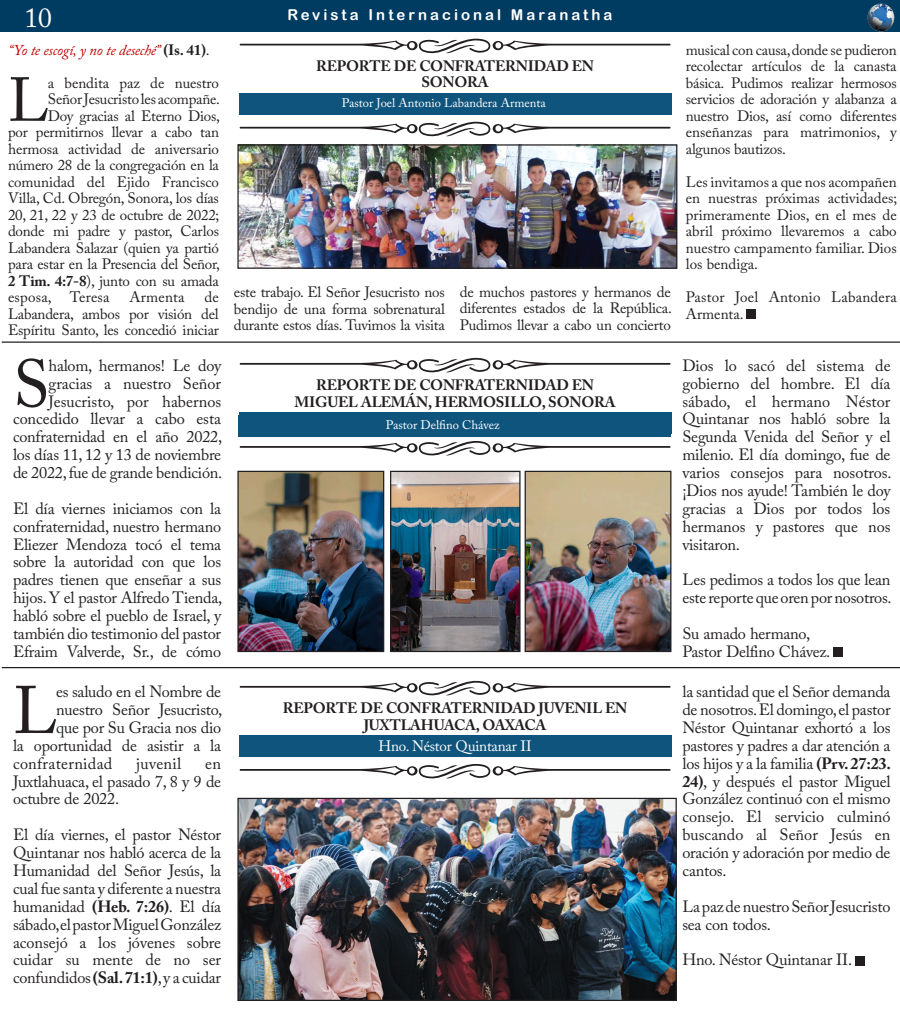
<style>
.page{position:relative;width:900px;height:1013px;background:#fff}
.page>*{position:absolute;margin:0;border:0;box-sizing:border-box;transform-origin:0 0}
.t1{font:66.5px "Adobe Caslon Pro";color:#231f20}
.t2{font:61.38px "Adobe Caslon Pro";color:#231f20}
.t3{font:27.5px "Adobe Caslon Pro";color:#fff}
.t4{font:16.25px/17.9px "Adobe Caslon Pro";letter-spacing:-.015em;color:#231f20;text-align:justify}
.t5{font:15px/16.5px "Adobe Caslon Pro";letter-spacing:-.015em;color:#231f20;text-align:justify}
.t6{font:700 15px/16.5px "Adobe Caslon Pro";letter-spacing:-.015em;color:#231f20;text-align:center}
.t7{font:15px/16.5px "Adobe Caslon Pro";letter-spacing:.01em;color:#231f20}
.t8{font:italic 15px "Adobe Caslon Pro";letter-spacing:-.015em;color:#c00000}
.t9{font:15px "Arial Rounded MT Bold";letter-spacing:.2em;color:#fff}
.t10{font:15px "Adobe Caslon Pro";letter-spacing:-.01em;color:#fff}
.Default{font:12.5px "Adobe Caslon Pro";color:#fff}
.s1{font-weight:700;font-style:normal;color:#231f20}
.s2{font-style:normal;color:#231f20}
.s3{font-weight:700}
</style>
<div class="page">
<div style="left:0;top:0;width:900px;height:32px;background:#003b62"></div>
<img style="left:867px;top:3px;width:28px;height:28px">
<div style="left:833px;top:648px;width:9px;height:9px;background:#231f20"></div>
<div style="left:747px;top:310px;width:9px;height:9px;background:#231f20"></div>
<div style="left:239px;top:412px;width:432px;height:21px;background:#0f547d"></div>
<svg style="left:240px;top:357px;width:431px;height:16px"></svg>
<svg style="left:240px;top:441px;width:431px;height:15px"></svg>
<div style="left:855px;top:956px;width:9px;height:9px;background:#231f20"></div>
<div style="left:239px;top:735px;width:432px;height:21px;background:#0f547d"></div>
<svg style="left:240px;top:680px;width:431px;height:16px"></svg>
<svg style="left:240px;top:764px;width:431px;height:15px"></svg>
<div style="left:239px;top:93px;width:432px;height:21px;background:#0f547d"></div>
<svg style="left:240px;top:38px;width:431px;height:16px"></svg>
<svg style="left:240px;top:121px;width:431px;height:16px"></svg>
<hr style="left:2px;top:341px;width:898px;height:2px;background:#231f20">
<hr style="left:2px;top:667px;width:898px;height:1px;background:#231f20">
<img style="left:239px;top:146px;width:436px;height:121px">
<div style="left:237px;top:144px;width:440px;height:125px;border:1px solid #231f20"></div>
<img style="left:239px;top:473px;width:143px;height:177px">
<div style="left:237px;top:471px;width:147px;height:181px;border:1px solid #231f20"></div>
<img style="left:392px;top:473px;width:127px;height:177px">
<div style="left:390px;top:471px;width:131px;height:181px;border:1px solid #231f20"></div>
<img style="left:527px;top:473px;width:142px;height:177px">
<div style="left:525px;top:471px;width:146px;height:181px;border:1px solid #231f20"></div>
<div style="left:238px;top:415px;width:432px;height:22px;background:#0f547d"></div>
<img style="left:239px;top:799px;width:436px;height:200px">
<div style="left:237px;top:797px;width:440px;height:204px;border:1px solid #231f20"></div>
<h3 class="t3" style="left:24px;top:1px;width:29px">10</h3>
<p class="t9" style="left:287px;top:6px;width:326px">Revista Internacional Maranatha</p>
<p class="t8" style="left:8px;top:41px;width:203px">“Yo te escogí, y no te deseché” <span class="s1">(Is. 41)</span><span class="s2">.</span></p>
<p class="t2" style="left:8px;top:64px;width:42px">L</p>
<p class="t5" style="left:48px;top:74px;width:173px">a bendita paz de nuestro</p>
<p class="t6" style="left:316px;top:58px;width:279px">REPORTE DE CONFRATERNIDAD EN</p>
<p class="t6" style="left:421px;top:74px;width:69px">SONORA</p>
<p class="Default" style="left:342px;top:95px;width:205px">Pastor Joel Antonio Labandera Armenta</p>
<p class="t5" style="left:48px;top:91px;width:174px">Señor Jesucristo les acompañe.</p>
<p class="t5" style="left:48px;top:107px;width:174px">Doy gracias al Eterno Dios,</p>
<p class="t5" style="left:8px;top:124px;width:212px">por permitirnos llevar a cabo tan</p>
<p class="t5" style="left:8px;top:140px;width:213px">hermosa actividad de aniversario</p>
<p class="t5" style="left:8px;top:157px;width:212px">número 28 de la congregación en la</p>
<p class="t5" style="left:8px;top:173px;width:213px">comunidad del Ejido Francisco</p>
<p class="t5" style="left:8px;top:190px;width:212px">Villa, Cd. Obregón, Sonora, los días</p>
<p class="t5" style="left:8px;top:206px;width:213px">20, 21, 22 y 23 de octubre de 2022;</p>
<p class="t5" style="left:8px;top:223px;width:212px">donde mi padre y pastor, Carlos</p>
<p class="t5" style="left:8px;top:239px;width:212px">Labandera Salazar (quien ya partió</p>
<p class="t5" style="left:8px;top:256px;width:213px">para estar en la Presencia del Señor,</p>
<p class="t5" style="left:8px;top:272px;width:212px"><span class="s3">2 Tim. 4:7-8</span>), junto con su amada</p>
<p class="t5" style="left:8px;top:289px;width:103px">esposa, Teresa</p>
<p class="t5" style="left:129px;top:289px;width:57px">Armenta</p>
<p class="t5" style="left:8px;top:289px;width:212px;text-indent:197px">de Labandera, ambos por visión del Espíritu Santo, les concedió iniciar</p>
<p class="t5" style="left:234px;top:284px;width:212px">este trabajo. El Señor Jesucristo nos bendijo de una forma sobrenatural durante estos días. Tuvimos la visita</p>
<p class="t5" style="left:460px;top:283px;width:213px">de muchos pastores y hermanos de diferentes estados de la República.<br>Pudimos llevar a cabo un concierto</p>
<p class="t1" style="left:13px;top:344px;width:38px">S</p>
<p class="t4" style="left:13px;top:356px;width:211px;text-align:right">halom, hermanos! Le doy gracias a nuestro Señor<br>Jesucristo, por habernos concedido llevar a cabo esta confraternidad en el año 2022, los días 11, 12 y 13 de noviembre de 2022, fue de grande bendición.</p>
<p class="t4" style="left:13px;top:499px;width:211px">El día viernes iniciamos con la confraternidad, nuestro hermano Eliezer Mendoza tocó el tema sobre la autoridad con que los padres tienen que enseñar a sus hijos. Y el pastor Alfredo Tienda, habló sobre el pueblo de Israel, y también dio testimonio del pastor Efraim Valverde, Sr., de cómo</p>
<p class="t1" style="left:13px;top:671px;width:46px">L</p>
<p class="t4" style="left:56px;top:682px;width:167px">es saludo en el Nombre de</p>
<p class="t4" style="left:56px;top:700px;width:168px">nuestro Señor Jesucristo,</p>
<p class="t4" style="left:56px;top:718px;width:167px">que por Su Gracia nos dio</p>
<p class="t4" style="left:13px;top:736px;width:210px">la oportunidad de asistir a la</p>
<p class="t4" style="left:13px;top:754px;width:101px">confraternidad</p>
<p class="t4" style="left:136px;top:754px;width:46px">juvenil</p>
<p class="t4" style="left:13px;top:754px;width:210px;text-indent:192px">en Juxtlahuaca, el pasado 7, 8 y 9 de octubre de 2022.</p>
<p class="t4" style="left:13px;top:825px;width:210px">El día viernes, el pastor Néstor Quintanar nos habló acerca de la Humanidad del Señor Jesús, la cual fue santa y diferente a nuestra humanidad <span class="s3">(Heb. 7:26)</span>. El día sábado, el pastor Miguel González aconsejó a los jóvenes sobre cuidar su mente de no ser confundidos <span class="s3">(Sal. 71:1)</span>, y a cuidar</p>
<p class="t6" style="left:316px;top:377px;width:279px">REPORTE DE CONFRATERNIDAD EN</p>
<p class="t6" style="left:295px;top:393px;width:323px">MIGUEL ALEMÁN, HERMOSILLO, SONORA</p>
<p class="Default" style="left:397px;top:414px;width:118px">Pastor Delfino Chávez.</p>
<p class="Default" style="left:386px;top:417px;width:115px">Pastor Delfino Chávez</p>
<p class="t6" style="left:283px;top:699px;width:346px">REPORTE DE CONFRATERNIDAD JUVENIL EN<br>JUXTLAHUACA, OAXACA</p>
<p class="t10" style="left:379px;top:736px;width:155px">Hno. Néstor Quintanar II</p>
<p class="t5" style="left:686px;top:41px;width:212px">musical con causa, donde se pudieron recolectar artículos de la canasta básica. Pudimos realizar hermosos servicios de adoración y alabanza a nuestro Dios, así como diferentes enseñanzas para matrimonios, y algunos bautizos.</p>
<p class="t5" style="left:686px;top:173px;width:213px">Les invitamos a que nos acompañen en nuestras próximas actividades; primeramente Dios, en el mes de abril próximo llevaremos a cabo nuestro campamento familiar. Dios los bendiga.</p>
<p class="t7" style="left:686px;top:289px;width:212px">Pastor Joel Antonio Labandera<br>Armenta.</p>
<p class="t4" style="left:682px;top:356px;width:211px">Dios lo sacó del sistema de gobierno del hombre. El día sábado, el hermano Néstor Quintanar nos habló sobre la Segunda Venida del Señor y el milenio. El día domingo, fue de varios consejos para nosotros. ¡Dios nos ayude! También le doy gracias a Dios por todos los hermanos y pastores que nos visitaron.</p>
<p class="t4" style="left:682px;top:571px;width:211px">Les pedimos a todos los que lean este reporte que oren por nosotros.</p>
<p class="t4" style="left:682px;top:624px;width:129px">Su amado hermano,</p>
<p class="t4" style="left:682px;top:642px;width:150px">Pastor Delfino Chávez.</p>
<p class="t4" style="left:682px;top:682px;width:210px">la santidad que el Señor demanda de nosotros. El domingo, el pastor Néstor Quintanar exhortó a los pastores y padres a dar atención a los hijos y a la familia <span class="s3">(Prv. 27:23.<br>24)</span>, y después el pastor Miguel González continuó con el mismo consejo. El servicio culminó buscando al Señor Jesús en oración y adoración por medio de cantos.</p>
<p class="t4" style="left:682px;top:897px;width:210px">La paz de nuestro Señor Jesucristo sea con todos.</p>
<p class="t4" style="left:682px;top:950px;width:171px">Hno. Néstor Quintanar II.</p>
</div>
